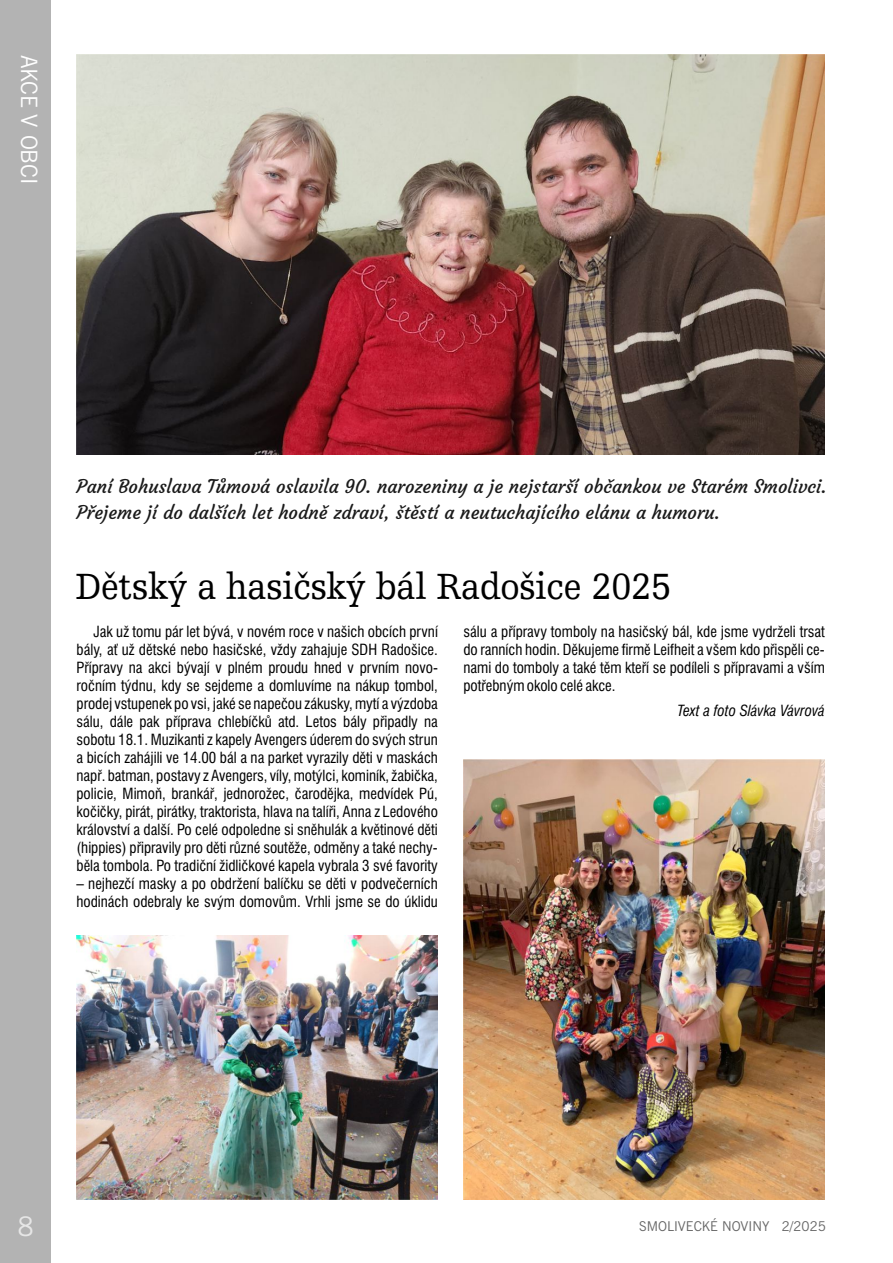
<style>
.page{position:relative;width:893px;height:1263px;background:#fff}
.page>*{position:absolute;margin:0;border:0;box-sizing:border-box;transform-origin:0 0}
.t1{font:38.55px "Humanist Slabserif 712 AT";letter-spacing:-.005em;color:#000;scale:.93 1}
.t2{font:27px "News Gothic AT";color:#e6e6e6}
.t3{font:22.5px "News Gothic AT";color:#fefefe}
.t4{font:18.6px/25.5px "Courgette";color:#1a1a1a}
.t5{font:condensed 15px/18px "Swiss 721 AT";color:#000;text-align:justify}
.t6{font:italic condensed 15px "Swiss 721 AT";color:#000}
.t7{font:13.5px "News Gothic AT";color:#666}
</style>
<div class="page">
<div style="left:0;top:0;width:51px;height:1263px;background:#b3b3b3"></div>
<img style="left:76px;top:935px;width:362px;height:264px">
<img style="left:463px;top:760px;width:362px;height:439px">
<img style="left:76px;top:55px;width:749px;height:399px">
<h3 class="t3" style="left:37px;top:55px;width:131px;rotate:90deg">AKCE V OBCI</h3>
<p class="t4" style="left:77px;top:474px;width:751px">Paní Bohuslava Tůmová oslavila 90. narozeniny a je nejstarší občankou ve Starém Smolivci.<br>Přejeme jí do dalších let hodně zdraví, štěstí a neutuchajícího elánu a humoru.</p>
<h1 class="t1" style="left:75px;top:571px;width:642px">Dětský a hasičský bál Radošice 2025</h1>
<p class="t5" style="left:76px;top:623px;width:363px;text-indent:17px">Jak už tomu pár let bývá, v novém roce v našich obcích první bály, ať už dětské nebo hasičské, vždy zahajuje SDH Radošice.<br>Přípravy na akci bývají v plném proudu hned v prvním novo&shy;ročním týdnu, kdy se sejdeme a domluvíme na nákup tombol, prodej vstupenek po vsi, jaké se napečou zákusky, mytí a výzdoba sálu, dále pak příprava chlebíčků atd. Letos bály připadly na sobotu 18.1. Muzikanti z kapely Avengers úderem do svých strun a bicích zahájili ve 14.00 bál a na parket vyrazily děti v maskách např. batman, postavy z Avengers, víly, motýlci, kominík, žabička, policie, Mimoň, brankář, jednorožec, čarodějka, medvídek Pú, kočičky, pirát, pirátky, traktorista, hlava na talíři, Anna z Ledového království a další. Po celé odpoledne si sněhulák a květinové děti (hippies) připravily pro děti různé soutěže, odměny a také nechy&shy;běla tombola. Po tradiční židličkové kapela vybrala 3 své favority</p>
<p class="t5" style="left:76px;top:875px;width:363px">– nejhezčí masky a po obdržení balíčku se děti v podvečerních hodinách odebraly ke svým domovům. Vrhli jsme se do úklidu</p>
<p class="t5" style="left:463px;top:623px;width:363px">sálu a přípravy tomboly na hasičský bál, kde jsme vydrželi trsat do ranních hodin. Děkujeme firmě Leifheit a všem kdo přispěli ce&shy;nami do tomboly a také těm kteří se podíleli s přípravami a vším potřebným okolo celé akce.</p>
<p class="t6" style="left:678px;top:705px;width:148px">Text a foto Slávka Vávrová</p>
<h2 class="t2" style="left:18px;top:1216px;width:18px">8</h2>
<p class="t7" style="left:639px;top:1221px;width:188px">SMOLIVECKÉ NOVINY 2/2025</p>
</div>
